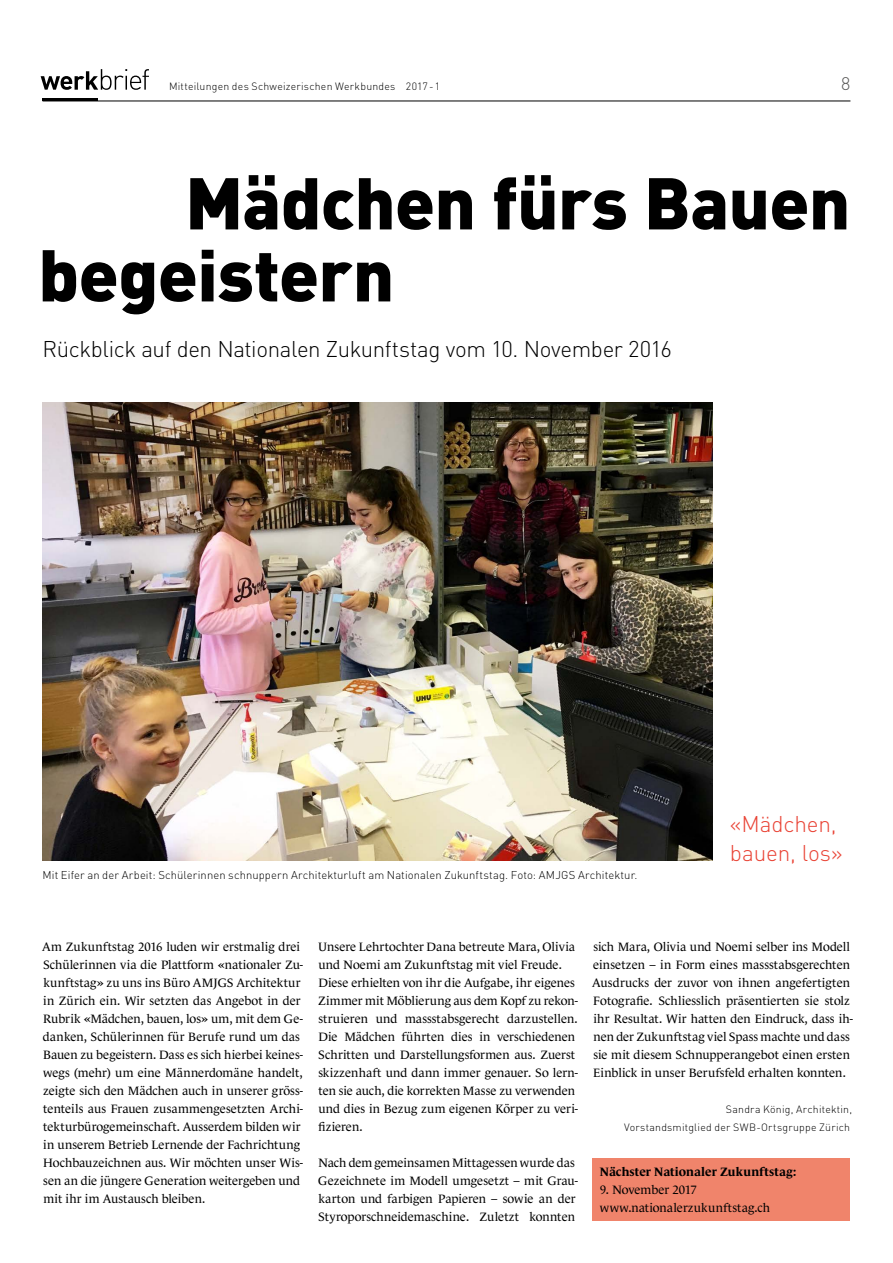
<style>
.page{position:relative;width:893px;height:1263px;background:#fff}
.page>*{position:absolute;margin:0;border:0;box-sizing:border-box;transform-origin:0 0}
.t1{font:900 72px/72px "DINOT";letter-spacing:-.01em;color:#000}
.t2{font:300 22.5px "DINOT";letter-spacing:-.02em;color:#000}
.t3{font:300 22.5px/28.5px "DINOT";letter-spacing:-.005em;color:#e94335}
.t4{font:300 18px "DINOT";color:#565655}
.t5{font:12.3px/18px "Le Monde Journal Std";color:#000}
.t6{font:700 12.3px "Le Monde Journal Std";letter-spacing:.005em;color:#000}
.t7{font:300 11.25px "DINOT";letter-spacing:.01em;color:#000}
.t8{font:300 10.5px/18px "DINOT";letter-spacing:.02em;color:#000;text-align:right}
</style>
<div class="page">
<hr style="left:43px;top:101px;width:807px;height:1px;background:#000">
<hr style="left:43px;top:99px;width:55px;height:2px;background:#000">
<svg style="left:41px;top:69px;width:108px;height:21px"></svg>
<img style="left:43px;top:402px;width:670px;height:459px">
<div style="left:592px;top:1158px;width:258px;height:63px;background:#f0846b"></div>
<p class="t8" style="left:169px;top:77px;width:273px">Mitteilungen des Schweizerischen Werkbundes 2017-1</p>
<h3 class="t4" style="left:841px;top:71px;width:11px">8</h3>
<h1 class="t1" style="left:38px;top:164px;width:814px;text-indent:147px">Mädchen fürs Bauen begeistern</h1>
<h2 class="t2" style="left:43px;top:333px;width:631px">Rückblick auf den Nationalen Zukunftstag vom 10. November 2016</h2>
<p class="t7" style="left:43px;top:867px;width:596px">Mit Eifer an der Arbeit: Schülerinnen schnuppern Architekturluft am Nationalen Zukunftstag. Foto: AMJGS Architektur.</p>
<h2 class="t3" style="left:730px;top:809px;width:114px">«Mädchen, bauen, los»</h2>
<p class="t5" style="left:42px;top:937px;width:262px">Am Zukunftstag 2016 luden wir erstmalig drei Schülerinnen via die Plattform «nationaler Zu&shy;kunftstag» zu uns ins Büro AMJGS Architektur in Zürich ein. Wir setzten das Angebot in der Rubrik «Mädchen, bauen, los» um, mit dem Ge&shy;danken, Schülerinnen für Berufe rund um das Bauen zu begeistern. Dass es sich hierbei keines&shy;wegs (mehr) um eine Männerdomäne handelt, zeigte sich den Mädchen auch in unserer gröss&shy;tenteils aus Frauen zusammengesetzten Archi&shy;tekturbürogemeinschaft. Ausserdem bilden wir in unserem Betrieb Lernende der Fachrichtung Hochbauzeichnen aus. Wir möchten unser Wis&shy;sen an die jüngere Generation weitergeben und mit ihr im Austausch bleiben.</p>
<p class="t5" style="left:318px;top:937px;width:261px">Unsere Lehrtochter Dana betreute Mara, Olivia und Noemi am Zukunftstag mit viel Freude.<br>Diese erhielten von ihr die Aufgabe, ihr eigenes Zimmer mit Möblierung aus dem Kopf zu rekon&shy;struieren und massstabsgerecht darzustellen.<br>Die Mädchen führten dies in verschiedenen Schritten und Darstellungsformen aus. Zuerst skizzenhaft und dann immer genauer. So lern&shy;ten sie auch, die korrekten Masse zu verwenden und dies in Bezug zum eigenen Körper zu veri&shy;fizieren.</p>
<p class="t5" style="left:318px;top:1153px;width:261px">Nach dem gemeinsamen Mittagessen wurde das Gezeichnete im Modell umgesetzt – mit Grau&shy;karton und farbigen Papieren – sowie an der Styroporschneidemaschine. Zuletzt konnten</p>
<p class="t5" style="left:592px;top:937px;width:262px">sich Mara, Olivia und Noemi selber ins Modell einsetzen – in Form eines massstabsgerechten Ausdrucks der zuvor von ihnen angefertigten Fotografie. Schliesslich präsentierten sie stolz ihr Resultat. Wir hatten den Eindruck, dass ih&shy;nen der Zukunftstag viel Spass machte und dass sie mit diesem Schnupperangebot einen ersten Einblick in unser Berufsfeld erhalten konnten.</p>
<p class="t8" style="left:624px;top:1099px;width:230px">Sandra König, Architektin,<br>Vorstandsmitglied der SWB-Ortsgruppe Zürich</p>
<p class="t6" style="left:600px;top:1165px;width:198px">Nächster Nationaler Zukunftstag:</p>
<p class="t5" style="left:600px;top:1181px;width:172px">9. November 2017 www.nationalerzukunftstag.ch</p>
</div>
